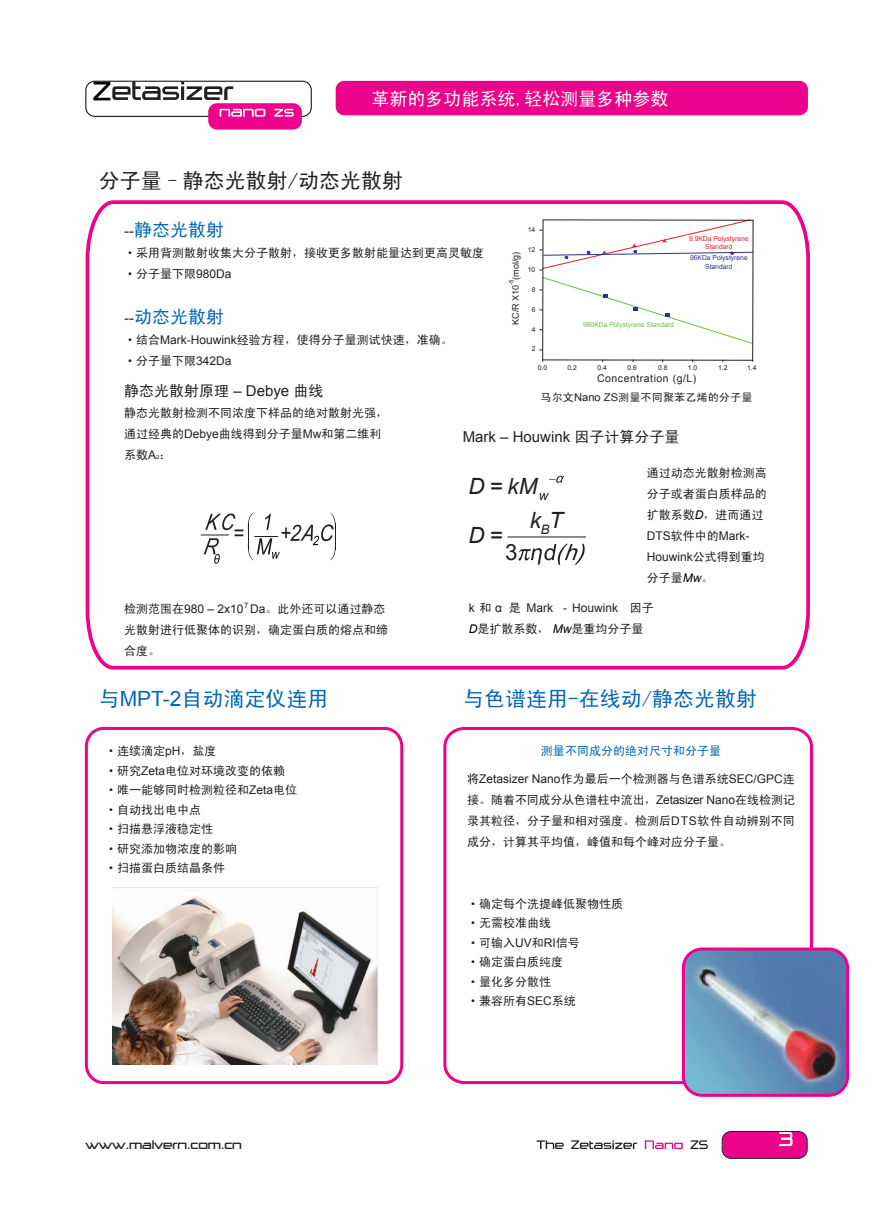
<style>
.page{position:relative;width:893px;height:1212px;background:#fff}
.page>*{position:absolute;margin:0;border:0;box-sizing:border-box;transform-origin:0 0}
.t1{font:italic 22.35px "Arial";color:#231f20}
.t2{font:22.35px "Arial";color:#231f20}
.t3{font:21px "Sim Hei";color:#0166b3}
.t4{font:21px "Sim Hei";color:#231f20}
.t5{font:18px "Sim Hei";color:#fff}
.t6{font:18px "Sim Hei";color:#0166b3}
.t7{font:15px "Arial";color:#231f20}
.t8{font:15px "Sim Hei";color:#231f20}
.t9{font:300 13.5px "Trade Marker";color:#231f20}
.t10{font:italic 13.05px "Arial";color:#231f20}
.t11{font:12px/21px "Sim Hei";color:#231f20}
.t12{font:12px "Arial";color:#231f20}
.t13{font:12px "Sim Hei";color:#0166b3}
.t14{font:10.65px "Sim Hei";color:#231f20;scale:1.05 1}
.t15{font:10.5px "Arial";letter-spacing:.05em;color:#231f20}
.t16{font:9px "Arial";color:#231f20}
.t17{font:7.5px "Arial";color:#231f20}
.t18{font:6.75px "Arial";color:#231f20}
.t19{font:6.75px/7.2px "Arial";color:#ee1d23;text-align:center}
.t20{font:6.75px "Arial";color:#6ebe44}
.t21{font:6.75px/8.4px "Arial";color:#2e3092;text-align:center}
.t22{font:6px "Arial";color:#231f20}
.t23{font:5.4px "Arial";color:#231f20;scale:1.11 1}
.s1{font-family:"Arial";font-size:15px;color:#231f20}
.s2{font-family:"Arial"}
.s3{font-family:"Sim Hei"}
.s4{font-style:normal}
.s5{font-family:"Arial";font-style:italic;color:#030303}
</style>
<div class="page">
<div style="left:86px;top:81px;width:226px;height:36px;border:1px solid #000;border-radius:9px"></div>
<div style="left:208px;top:103px;width:94px;height:27px;background:#ed028c;border-radius:9px"></div>
<svg style="left:220px;top:109px;width:45px;height:8px"></svg>
<svg style="left:274px;top:109px;width:20px;height:8px"></svg>
<svg style="left:93px;top:81px;width:140px;height:19px"></svg>
<div style="left:336px;top:81px;width:472px;height:34px;background:#ed028c;border-radius:9px"></div>
<div style="left:722px;top:1132px;width:85px;height:26px;background:#ed028c;border-radius:9px"></div>
<svg style="left:779px;top:1133px;width:14px;height:13px"></svg>
<div style="left:722px;top:1131px;width:86px;height:28px;border:1px solid #231f20;border-radius:9px"></div>
<svg style="left:537px;top:1140px;width:100px;height:9px"></svg>
<svg style="left:645px;top:1140px;width:38px;height:9px"></svg>
<svg style="left:690px;top:1140px;width:18px;height:9px"></svg>
<svg style="left:85px;top:200px;width:725px;height:470px"></svg>
<hr style="left:508px;top:536px;width:78px;height:1px;background:#231f20">
<svg style="left:519px;top:544px;width:66px;height:21px"></svg>
<svg style="left:549px;top:476px;width:15px;height:7px"></svg>
<svg style="left:201px;top:513px;width:135px;height:51px"></svg>
<img style="left:112px;top:887px;width:266px;height:178px">
<div style="left:85px;top:727px;width:318px;height:357px;border:3px solid #ed028c;border-radius:18px"></div>
<div style="left:443px;top:727px;width:370px;height:357px;border:3px solid #ed028c;border-radius:19px"></div>
<img style="left:686px;top:951px;width:159px;height:142px">
<div style="left:682px;top:947px;width:167px;height:150px;border:3px solid #ed028c;border-radius:19px"></div>
<hr style="left:542px;top:220px;width:1px;height:142px;background:#231f20">
<hr style="left:752px;top:220px;width:1px;height:142px;background:#231f20">
<hr style="left:542px;top:359px;width:211px;height:2px;background:#231f20">
<svg style="left:539px;top:219px;width:215px;height:125px"></svg>
<p class="t5" style="left:371px;top:90px;width:298px">革新的多功能系统,轻松测量多种参数</p>
<p class="t4" style="left:99px;top:170px;width:306px">分子量–静态光散射/动态光散射</p>
<p class="t6" style="left:124px;top:220px;width:101px"><span class="s1">--</span>静态光散射</p>
<p class="t11" style="left:124px;top:242px;width:362px">·采用背测散射收集大分子散射，接收更多散射能量达到更高灵敏度·分子量下限<span class="s2">980Da</span></p>
<p class="t6" style="left:124px;top:307px;width:101px"><span class="s1">--</span>动态光散射</p>
<p class="t11" style="left:124px;top:329px;width:330px">·结合<span class="s2">Mark-Houwink</span>经验方程，使得分子量测试快速，准确。·分子量下限<span class="s2">342Da</span></p>
<p class="t8" style="left:124px;top:383px;width:201px">静态光散射原理 <span class="s2">– Debye</span> 曲线</p>
<p class="t11" style="left:124px;top:402px;width:266px">静态光散射检测不同浓度下样品的绝对散射光强，通过经典的<span class="s2">Debye</span>曲线得到分子量<span class="s2">Mw</span>和第二维利系数<span class="s2">A</span> ：</p>
<p class="t18" style="left:528px;top:225px;width:9px">14</p>
<p class="t19" style="left:689px;top:235px;width:61px">9.9KDa Polystyrene<br>Standard</p>
<p class="t21" style="left:690px;top:254px;width:59px">96KDa Polystyrene<br>Standard</p>
<p class="t18" style="left:528px;top:245px;width:9px">12</p>
<p class="t16" style="left:510px;top:325px;width:75px;rotate:-90deg">KC/R X10 (mol/g)</p>
<p class="t18" style="left:528px;top:265px;width:9px">10</p>
<p class="t22" style="left:507px;top:285px;width:7px;rotate:-90deg">-5</p>
<p class="t18" style="left:532px;top:285px;width:5px">8</p>
<p class="t18" style="left:532px;top:305px;width:5px">6</p>
<p class="t20" style="left:583px;top:320px;width:92px">980KDa Polystyrene Standard</p>
<p class="t18" style="left:532px;top:325px;width:5px">4</p>
<p class="t18" style="left:532px;top:345px;width:5px">2</p>
<p class="t18" style="left:538px;top:363px;width:11px">0.0</p>
<p class="t18" style="left:567px;top:363px;width:11px">0.2</p>
<p class="t18" style="left:597px;top:363px;width:11px">0.4</p>
<p class="t18" style="left:627px;top:363px;width:11px">0.6</p>
<p class="t18" style="left:658px;top:363px;width:11px">0.8</p>
<p class="t18" style="left:688px;top:363px;width:11px">1.0</p>
<p class="t18" style="left:718px;top:363px;width:11px">1.2</p>
<p class="t18" style="left:747px;top:363px;width:11px">1.4</p>
<p class="t15" style="left:597px;top:372px;width:101px">Concentration (g/L)</p>
<p class="t14" style="left:540px;top:392px;width:203px">马尔文<span class="s2">Nano ZS</span>测量不同聚苯乙烯的分子量</p>
<p class="t7" style="left:463px;top:427px;width:218px">Mark – Houwink <span class="s3">因子计算分子量</span></p>
<p class="t23" style="left:156px;top:453px;width:5px">2</p>
<p class="t17" style="left:244px;top:600px;width:6px">7</p>
<p class="t11" style="left:124px;top:620px;width:266px">光散射进行低聚体的识别，确定蛋白质的熔点和缔合度。</p>
<p class="t11" style="left:124px;top:599px;width:263px">检测范围在<span class="s2">980 – 2x10 Da</span>。此外还可以通过静态</p>
<p class="t1" style="left:468px;top:472px;width:71px">D kM</p>
<p class="t2" style="left:490px;top:472px;width:15px">=</p>
<p class="t10" style="left:539px;top:487px;width:11px">w</p>
<p class="t1" style="left:468px;top:520px;width:36px">D<span class="s4">=</span></p>
<p class="t2" style="left:505px;top:538px;width:14px">3</p>
<p class="t1" style="left:530px;top:506px;width:34px">k T</p>
<p class="t10" style="left:541px;top:521px;width:10px">B</p>
<p class="t11" style="left:647px;top:462px;width:122px">通过动态光散射检测高分子或者蛋白质样品的扩散系数<span class="s5">D</span>，进而通过<br><span class="s2">DTS</span>软件中的<span class="s2">Mark-<br>Houwink</span>公式得到重均分子量<span class="s5">Mw</span>。</p>
<p class="t12" style="left:469px;top:600px;width:186px">k <span class="s3">和</span> α <span class="s3">是</span> Mark - Houwink <span class="s3">因子</span></p>
<p class="t11" style="left:469px;top:619px;width:176px"><span class="s5">D</span>是扩散系数， <span class="s5">Mw</span>是重均分子量</p>
<p class="t3" style="left:99px;top:688px;width:231px">与<span class="s2">MPT-2</span>自动滴定仪连用</p>
<p class="t3" style="left:463px;top:688px;width:295px">与色谱连用-在线动/静态光散射</p>
<p class="t11" style="left:105px;top:741px;width:194px;line-height:19.5px">·连续滴定<span class="s2">pH</span>，盐度<br>·研究<span class="s2">Zeta</span>电位对环境改变的依赖·唯一能够同时检测粒径和<span class="s2">Zeta</span>电位·自动找出电中点<br>·扫描悬浮液稳定性<br>·研究添加物浓度的影响<br>·扫描蛋白质结晶条件</p>
<p class="t13" style="left:541px;top:745px;width:181px">测量不同成分的绝对尺寸和分子量</p>
<p class="t11" style="left:467px;top:768px;width:329px;text-align:justify">将<span class="s2">Zetasizer Nano</span>作为最后一个检测器与色谱系统<span class="s2">SEC/GPC</span>连接。随着不同成分从色谱柱中流出，<span class="s2">Zetasizer Nano</span>在线检测记录其粒径，分子量和相对强度。检测后<span class="s2">DTS</span>软件自动辨别不同成分，计算其平均值，峰值和每个峰对应分子量。</p>
<p class="t9" style="left:85px;top:1136px;width:158px">www.malvern.com.cn</p>
<p class="t11" style="left:467px;top:893px;width:157px;line-height:19.5px">·确定每个洗提峰低聚物性质·无需校准曲线<br>·可输入<span class="s2">UV</span>和<span class="s2">RI</span>信号<br>·确定蛋白质纯度<br>·量化多分散性<br>·兼容所有<span class="s2">SEC</span>系统</p>
</div>
